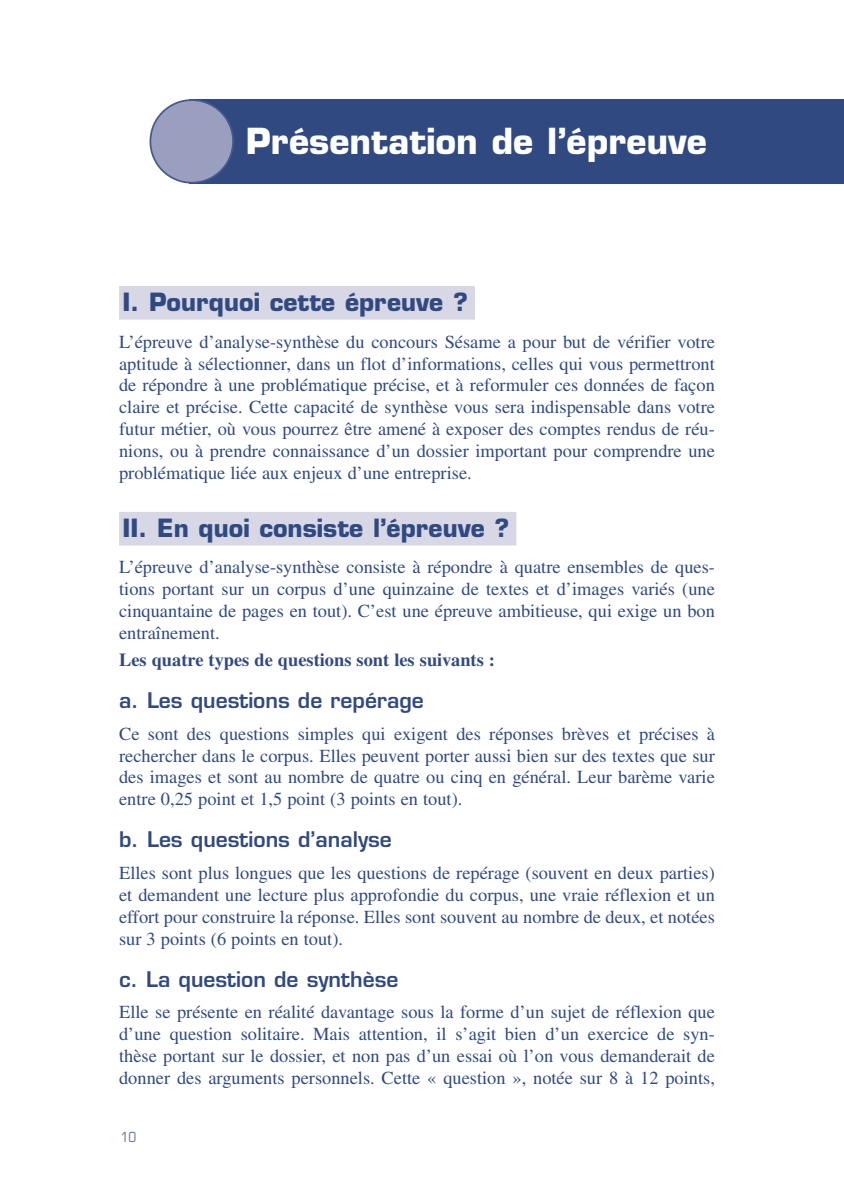
<style>
.page{position:relative;width:844px;height:1191px;background:#fff}
.page>*{position:absolute;margin:0;border:0;box-sizing:border-box;transform-origin:0 0}
.t1{font:700 35px "Eurostile LT Std";color:#fff}
.t2{font:700 24.5px "Eurostile LT Std";color:#304a81}
.t3{font:600 21px "Eurostile LT Std";color:#304a81}
.t4{font:18.38px/21.9px "Times LT Std";color:#304a81;text-align:justify}
.t5{font:700 18.38px "Times LT Std";color:#304a81}
.t6{font:condensed 14px "Eurostile LT Std";color:#5c6b9a}
</style>
<div class="page">
<div style="left:189px;top:99px;width:654px;height:84px;background:#304a81"></div>
<div style="left:150px;top:100px;width:83px;height:83px;background:#9a9fbf;border-radius:50%"></div>
<div style="left:149px;top:99px;width:85px;height:84px;border:2px solid #475a8d;border-radius:50%"></div>
<div style="left:119px;top:286px;width:355px;height:33px;background:#d7d7e5"></div>
<div style="left:119px;top:512px;width:397px;height:33px;background:#d7d7e5"></div>
<p class="t1" style="left:246px;top:120px;width:462px">Présentation de l’épreuve</p>
<p class="t2" style="left:123px;top:287px;width:346px">I. Pourquoi cette épreuve ?</p>
<p class="t4" style="left:119px;top:330px;width:597px">L’épreuve d’analyse-synthèse du concours Sésame a pour but de vérifier votre aptitude à sélectionner, dans un flot d’informations, celles qui vous permettront de répondre à une problématique précise, et à reformuler ces données de façon claire et précise. Cette capacité de synthèse vous sera indispensable dans votre futur métier, où vous pourrez être amené à exposer des comptes rendus de réu&shy;nions, ou à prendre connaissance d’un dossier important pour comprendre une problématique liée aux enjeux d’une entreprise.</p>
<p class="t2" style="left:123px;top:512px;width:388px">II. En quoi consiste l’épreuve ?</p>
<p class="t4" style="left:119px;top:556px;width:597px">L’épreuve d’analyse-synthèse consiste à répondre à quatre ensembles de ques&shy;tions portant sur un corpus d’une quinzaine de textes et d’images variés (une cinquantaine de pages en tout). C’est une épreuve ambitieuse, qui exige un bon entraînement.</p>
<p class="t5" style="left:119px;top:648px;width:377px">Les quatre types de questions sont les suivants :</p>
<p class="t3" style="left:119px;top:687px;width:306px">a. Les questions de repérage</p>
<p class="t4" style="left:119px;top:722px;width:597px">Ce sont des questions simples qui exigent des réponses brèves et précises à rechercher dans le corpus. Elles peuvent porter aussi bien sur des textes que sur des images et sont au nombre de quatre ou cinq en général. Leur barème varie entre 0,25 point et 1,5 point (3 points en tout).</p>
<p class="t3" style="left:119px;top:826px;width:274px">b. Les questions d’analyse</p>
<p class="t4" style="left:119px;top:861px;width:597px">Elles sont plus longues que les questions de repérage (souvent en deux parties) et demandent une lecture plus approfondie du corpus, une vraie réflexion et un effort pour construire la réponse. Elles sont souvent au nombre de deux, et notées sur 3 points (6 points en tout).</p>
<p class="t3" style="left:119px;top:965px;width:281px">c. La question de synthèse</p>
<p class="t4" style="left:119px;top:1001px;width:597px">Elle se présente en réalité davantage sous la forme d’un sujet de réflexion que d’une question solitaire. Mais attention, il s’agit bien d’un exercice de syn&shy;thèse portant sur le dossier, et non pas d’un essai où l’on vous demanderait de donner des arguments personnels. Cette « question », notée sur 8 à 12 points,</p>
<p class="t6" style="left:121px;top:1128px;width:17px">10</p>
</div>
